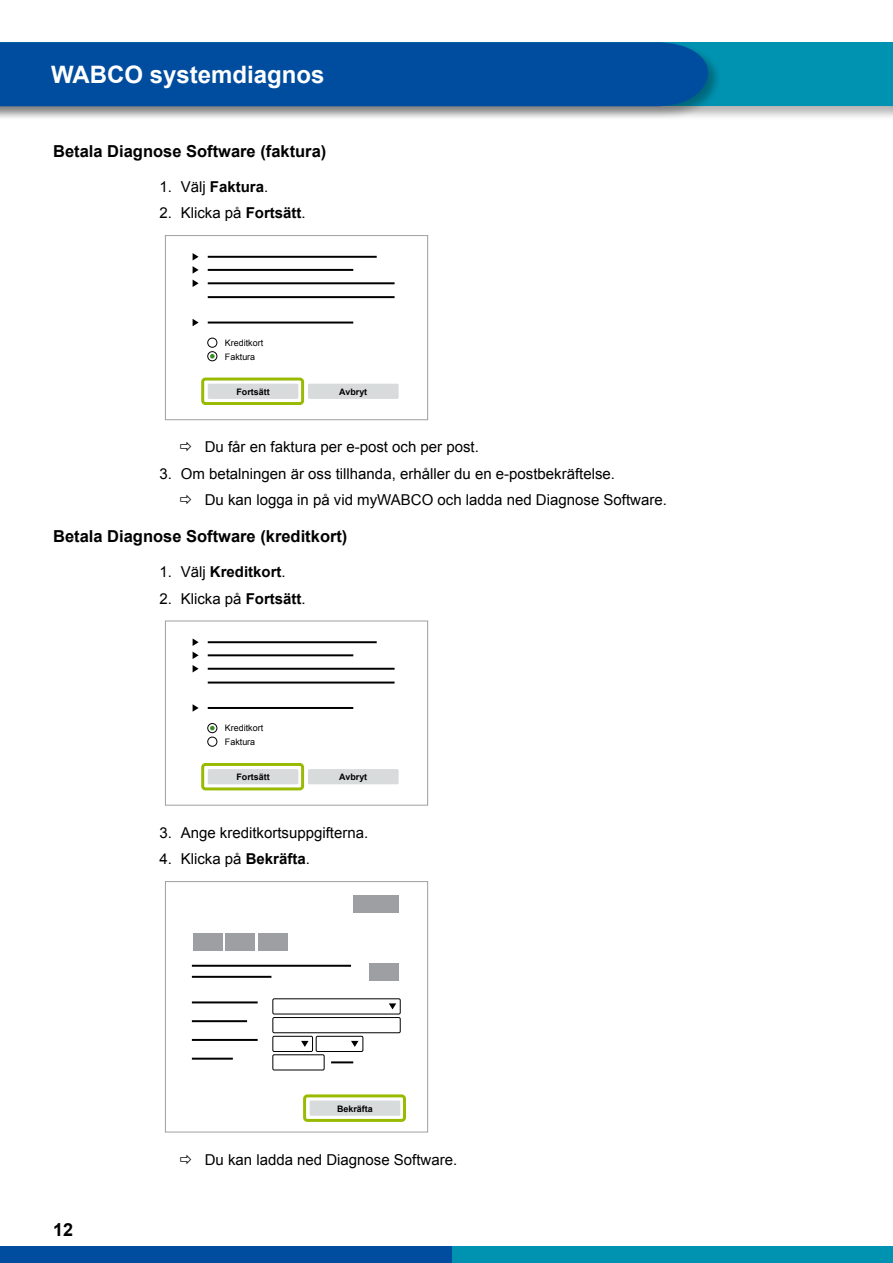
<style>
.page{position:relative;width:893px;height:1263px;background:#fff}
.page>*{position:absolute;margin:0;border:0;box-sizing:border-box;transform-origin:0 0}
.t1{font:700 24px "Arial";color:#fff}
.t2{font:700 18px "Arial";color:#000}
.t3{font:700 16.5px "Arial";color:#000}
.t4{font:15px/26.5px "Arial";color:#000}
.t5{font:700 15px "Arial";color:#000}
.t6{font:700 9px "Arial";color:#000}
.t7{font:9px/14px "Arial";color:#000}
.s1{font-weight:700}
.s2{font-weight:400}
</style>
<div class="page">
<div style="left:0;top:1246px;width:453px;height:17px;background:#004d9f"></div>
<div style="left:453px;top:1246px;width:440px;height:17px;background:#0093b1"></div>
<div style="left:0;top:40px;width:893px;height:80px;background:#000;opacity:.3"></div>
<div style="left:0;top:43px;width:893px;height:63px;background:#0093b1"></div>
<div style="left:0;top:40px;width:722px;height:81px;background:#000;opacity:.3"></div>
<div style="left:0;top:42px;width:708px;height:64px;background:#004d9f"></div>
<hr style="left:889px;top:40px;width:4px;height:80px;background:#000;opacity:.3">
<hr style="left:892px;top:43px;width:1px;height:63px;background:#0093b1">
<div style="left:165px;top:235px;width:263px;height:185px;border:1px solid #9e9fa2"></div>
<svg style="left:193px;top:253px;width:6px;height:7px"></svg>
<hr style="left:208px;top:256px;width:169px;height:2px;background:#000">
<svg style="left:193px;top:266px;width:6px;height:8px"></svg>
<hr style="left:208px;top:269px;width:145px;height:2px;background:#000">
<svg style="left:193px;top:280px;width:6px;height:7px"></svg>
<hr style="left:208px;top:282px;width:187px;height:2px;background:#000">
<hr style="left:208px;top:296px;width:187px;height:2px;background:#000">
<svg style="left:193px;top:319px;width:6px;height:7px"></svg>
<hr style="left:208px;top:322px;width:145px;height:1px;background:#000">
<div style="left:207px;top:338px;width:10px;height:10px;border:1px solid #000;border-radius:50%"></div>
<div style="left:207px;top:351px;width:10px;height:10px;border:1px solid #000;border-radius:50%"></div>
<svg style="left:210px;top:354px;width:5px;height:4px"></svg>
<div style="left:308px;top:384px;width:91px;height:15px;background:#d8dbdc"></div>
<div style="left:208px;top:384px;width:90px;height:15px;background:#d8dbdc"></div>
<div style="left:201px;top:378px;width:103px;height:27px;border:3px solid #98ba00;border-radius:3px"></div>
<div style="left:165px;top:620px;width:263px;height:186px;border:1px solid #9e9fa2"></div>
<svg style="left:193px;top:638px;width:6px;height:8px"></svg>
<hr style="left:208px;top:641px;width:169px;height:2px;background:#000">
<svg style="left:193px;top:652px;width:6px;height:7px"></svg>
<hr style="left:208px;top:654px;width:145px;height:2px;background:#000">
<svg style="left:193px;top:665px;width:6px;height:7px"></svg>
<hr style="left:208px;top:668px;width:187px;height:2px;background:#000">
<hr style="left:208px;top:681px;width:187px;height:2px;background:#000">
<svg style="left:193px;top:704px;width:6px;height:8px"></svg>
<hr style="left:208px;top:707px;width:145px;height:2px;background:#000">
<div style="left:207px;top:723px;width:10px;height:10px;border:1px solid #000;border-radius:50%"></div>
<div style="left:207px;top:736px;width:10px;height:11px;border:1px solid #000;border-radius:50%"></div>
<svg style="left:210px;top:726px;width:5px;height:4px"></svg>
<div style="left:308px;top:769px;width:91px;height:15px;background:#d8dbdc"></div>
<div style="left:208px;top:769px;width:90px;height:15px;background:#d8dbdc"></div>
<div style="left:201px;top:763px;width:103px;height:27px;border:3px solid #98ba00;border-radius:3px"></div>
<div style="left:165px;top:881px;width:263px;height:251px;border:1px solid #9e9fa2"></div>
<hr style="left:192px;top:1001px;width:66px;height:2px;background:#000">
<hr style="left:192px;top:965px;width:159px;height:2px;background:#000">
<hr style="left:192px;top:976px;width:79px;height:2px;background:#000">
<div style="left:310px;top:1100px;width:90px;height:16px;background:#d8dbdc"></div>
<div style="left:303px;top:1094px;width:103px;height:28px;border:3px solid #98ba00;border-radius:3px"></div>
<div style="left:272px;top:998px;width:129px;height:16px;border:1px solid #000"></div>
<hr style="left:192px;top:1020px;width:55px;height:2px;background:#000">
<div style="left:272px;top:1017px;width:129px;height:16px;border:1px solid #000"></div>
<hr style="left:331px;top:1061px;width:22px;height:2px;background:#000">
<div style="left:272px;top:1054px;width:53px;height:16px;border:1px solid #000"></div>
<hr style="left:192px;top:1039px;width:66px;height:2px;background:#000">
<div style="left:272px;top:1036px;width:41px;height:16px;border:1px solid #000"></div>
<hr style="left:192px;top:1058px;width:41px;height:2px;background:#000">
<svg style="left:301px;top:1041px;width:8px;height:6px"></svg>
<div style="left:316px;top:1036px;width:47px;height:16px;border:1px solid #000"></div>
<svg style="left:351px;top:1041px;width:7px;height:6px"></svg>
<div style="left:258px;top:933px;width:29px;height:17px;background:#9e9fa2"></div>
<div style="left:226px;top:933px;width:29px;height:17px;background:#9e9fa2"></div>
<div style="left:353px;top:895px;width:46px;height:18px;background:#9e9fa2"></div>
<div style="left:370px;top:963px;width:29px;height:17px;background:#9e9fa2"></div>
<div style="left:193px;top:933px;width:29px;height:17px;background:#9e9fa2"></div>
<svg style="left:389px;top:1003px;width:7px;height:6px"></svg>
<h1 class="t1" style="left:51px;top:59px;width:275px">WABCO systemdiagnos</h1>
<p class="t3" style="left:53px;top:140px;width:275px">Betala Diagnose Software (faktura)</p>
<p class="t4" style="left:159px;top:173px;width:110px">1. Välj <span class="s1">Faktura</span>.</p>
<p class="t4" style="left:159px;top:200px;width:148px">2. Klicka på <span class="s1">Fortsätt</span>.</p>
<p class="t7" style="left:225px;top:336px;width:40px">Kreditkort<br>Faktura</p>
<p class="t6" style="left:236px;top:385px;width:35px">Fortsätt</p>
<p class="t6" style="left:339px;top:385px;width:29px">Avbryt</p>
<p class="t4" style="left:205px;top:434px;width:276px">Du får en faktura per e-post och per post.</p>
<p class="t4" style="left:205px;top:460px;width:464px;text-indent:-45px">3. Om betalningen är oss tillhanda, erhåller du en e-postbekräftelse.<br>Du kan logga in på vid myWABCO och ladda ned Diagnose Software.</p>
<p class="t3" style="left:53px;top:525px;width:296px">Betala Diagnose Software (kreditkort)</p>
<p class="t5" style="left:159px;top:562px;width:128px"><span class="s2">1. Välj</span> Kreditkort<span class="s2">.</span></p>
<p class="t4" style="left:159px;top:585px;width:148px">2. Klicka på <span class="s1">Fortsätt</span>.</p>
<p class="t7" style="left:225px;top:721px;width:40px">Kreditkort<br>Faktura</p>
<p class="t6" style="left:236px;top:771px;width:35px">Fortsätt</p>
<p class="t6" style="left:339px;top:771px;width:29px">Avbryt</p>
<p class="t4" style="left:159px;top:819px;width:210px">3. Ange kreditkortsuppgifterna.</p>
<p class="t4" style="left:159px;top:846px;width:152px">4. Klicka på <span class="s1">Bekräfta</span>.</p>
<p class="t6" style="left:337px;top:1102px;width:37px">Bekräfta</p>
<p class="t2" style="left:53px;top:1217px;width:22px">12</p>
<p class="t4" style="left:205px;top:1146px;width:254px">Du kan ladda ned Diagnose Software.</p>
</div>
